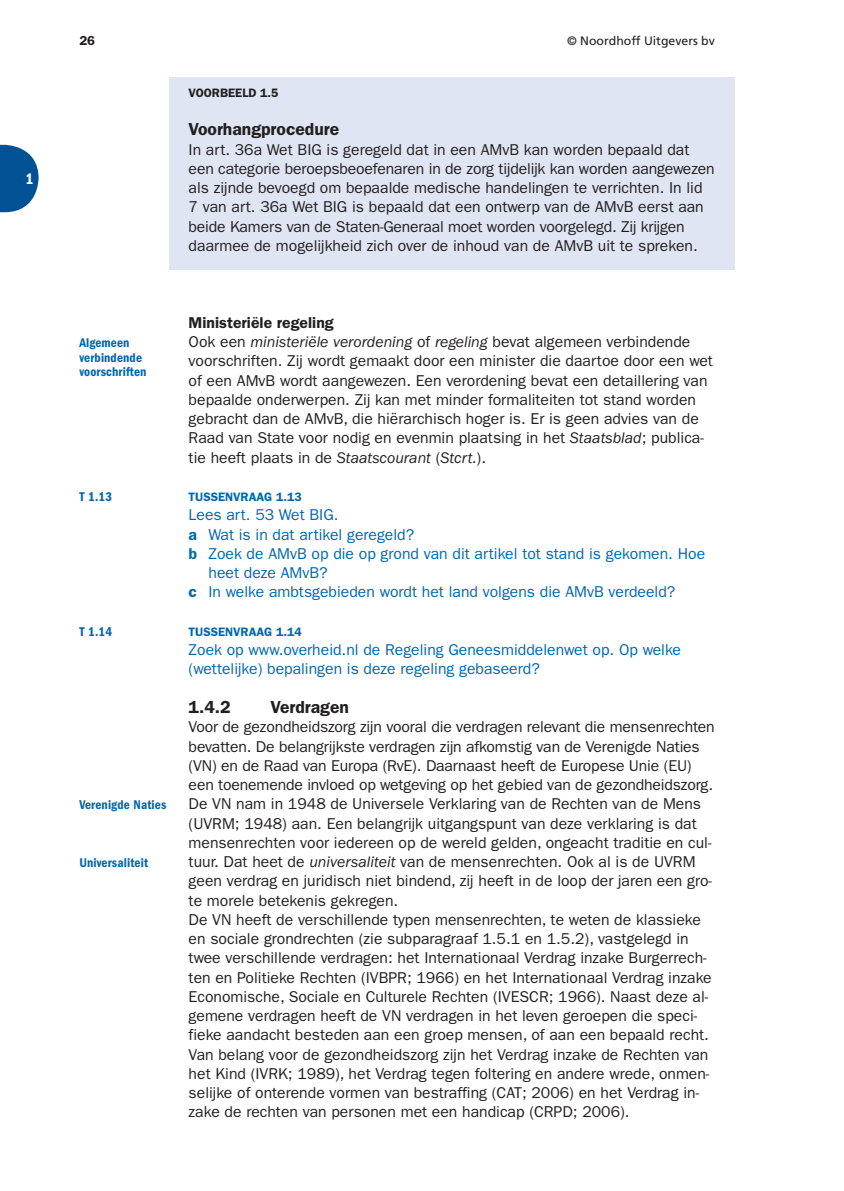
<style>
.page{position:relative;width:844px;height:1191px;background:#fff}
.page>*{position:absolute;margin:0;border:0;box-sizing:border-box;transform-origin:0 0}
.t1{font:600 17.5px "ITC Franklin Gothic Std";color:#231f20}
.t2{font:15.75px/19.2px "ITC Franklin Gothic Std";color:#231f20}
.t3{font:15.75px/19.2px "ITC Franklin Gothic Std";color:#0067b1}
.t4{font:15.75px "ITC Franklin Gothic Std Dm Cd";color:#fff}
.t5{font:13.12px/14.3px "ITC Franklin Gothic Std Dm Cd";letter-spacing:.01em;color:#0067b1}
.t6{font:600 13.12px "ITC Franklin Gothic Std";color:#231f20}
.t7{font:600 12.25px "ITC Franklin Gothic Std";color:#0067b1}
.t8{font:12.25px "Frutiger LT Std";color:#231f20}
.t9{font:600 12.25px "ITC Franklin Gothic Std";color:#231f20}
.s1{font-weight:600}
.s2{font-style:italic}
</style>
<div class="page">
<svg style="left:0;top:145px;width:39px;height:67px"></svg>
<div style="left:169px;top:77px;width:565px;height:193px;background:#dfe5f3"></div>
<p class="t4" style="left:26px;top:172px;width:10px">1</p>
<p class="t6" style="left:79px;top:35px;width:17px">26</p>
<p class="t8" style="left:567px;top:34px;width:149px">© Noordhoff Uitgevers bv</p>
<p class="t9" style="left:189px;top:88px;width:91px">VOORBEELD 1.5</p>
<p class="t1" style="left:189px;top:123px;width:152px">Voorhangprocedure</p>
<p class="t2" style="left:189px;top:141px;width:527px">In art. 36a Wet BIG is geregeld dat in een AMvB kan worden bepaald dat een categorie beroepsbeoefenaren in de zorg tijdelijk kan worden aangewezen als zijnde bevoegd om bepaalde medische handelingen te verrichten. In lid 7 van art. 36a Wet BIG is bepaald dat een ontwerp van de AMvB eerst aan beide Kamers van de Staten-Generaal moet worden voorgelegd. Zij krijgen daarmee de mogelijkheid zich over de inhoud van de AMvB uit te spreken.</p>
<p class="t5" style="left:79px;top:337px;width:69px">Algemeen verbindende voorschriften</p>
<p class="t5" style="left:79px;top:491px;width:34px">T 1.13</p>
<p class="t5" style="left:79px;top:625px;width:34px">T 1.14</p>
<p class="t5" style="left:79px;top:799px;width:88px">Verenigde Naties</p>
<p class="t5" style="left:79px;top:856px;width:70px">Universaliteit</p>
<p class="t2" style="left:189px;top:314px;width:525px"><span class="s1">Ministeriële regeling<br></span>Ook een <span class="s2">ministeriële verordening</span> of <span class="s2">regeling</span> bevat algemeen verbindende voorschriften. Zij wordt gemaakt door een minister die daartoe door een wet of een AMvB wordt aangewezen. Een verordening bevat een detaillering van bepaalde onderwerpen. Zij kan met minder formaliteiten tot stand worden gebracht dan de AMvB, die hiërarchisch hoger is. Er is geen advies van de Raad van State voor nodig en evenmin plaatsing in het <span class="s2">Staatsblad</span>; publica&shy;tie heeft plaats in de <span class="s2">Staatscourant</span> (<span class="s2">Stcrt.</span>).</p>
<p class="t7" style="left:189px;top:492px;width:115px">TUSSENVRAAG 1.13</p>
<p class="t3" style="left:189px;top:507px;width:151px">Lees art. 53 Wet BIG.</p>
<p class="t3" style="left:189px;top:526px;width:227px"><span class="s1">a</span> Wat is in dat artikel geregeld?</p>
<p class="t3" style="left:189px;top:545px;width:518px"><span class="s1">b</span> Zoek de AMvB op die op grond van dit artikel tot stand is gekomen. Hoe</p>
<p class="t3" style="left:208px;top:565px;width:121px">heet deze AMvB?</p>
<p class="t3" style="left:189px;top:584px;width:488px"><span class="s1">c</span> In welke ambtsgebieden wordt het land volgens die AMvB verdeeld?</p>
<p class="t7" style="left:189px;top:627px;width:115px">TUSSENVRAAG 1.14</p>
<p class="t3" style="left:189px;top:642px;width:494px">Zoek op www.overheid.nl de Regeling Geneesmiddelenwet op. Op welke (wettelijke) bepalingen is deze regeling gebaseerd?</p>
<p class="t1" style="left:189px;top:700px;width:43px">1.4.2</p>
<p class="t1" style="left:270px;top:700px;width:80px">Verdragen</p>
<p class="t2" style="left:189px;top:719px;width:527px">Voor de gezondheidszorg zijn vooral die verdragen relevant die mensenrechten bevatten. De belangrijkste verdragen zijn afkomstig van de Verenigde Naties (VN) en de Raad van Europa (RvE). Daarnaast heeft de Europese Unie (EU) een toenemende invloed op wetgeving op het gebied van de gezondheidszorg.<br>De VN nam in 1948 de Universele Verklaring van de Rechten van de Mens (UVRM; 1948) aan. Een belangrijk uitgangspunt van deze verklaring is dat mensenrechten voor iedereen op de wereld gelden, ongeacht traditie en cul&shy;tuur. Dat heet de <span class="s2">universaliteit</span> van de mensenrechten. Ook al is de UVRM geen verdrag en juridisch niet bindend, zij heeft in de loop der jaren een gro&shy;te morele betekenis gekregen.<br>De VN heeft de verschillende typen mensenrechten, te weten de klassieke en sociale grondrechten (zie subparagraaf 1.5.1 en 1.5.2), vastgelegd in twee verschillende verdragen: het Internationaal Verdrag inzake Burgerrech&shy;ten en Politieke Rechten (IVBPR; 1966) en het Internationaal Verdrag inzake Economische, Sociale en Culturele Rechten (IVESCR; 1966). Naast deze al&shy;gemene verdragen heeft de VN verdragen in het leven geroepen die speci&shy;fieke aandacht besteden aan een groep mensen, of aan een bepaald recht.<br>Van belang voor de gezondheidszorg zijn het Verdrag inzake de Rechten van het Kind (IVRK; 1989), het Verdrag tegen foltering en andere wrede, onmen&shy;selijke of onterende vormen van bestraffing (CAT; 2006) en het Verdrag in&shy;zake de rechten van personen met een handicap (CRPD; 2006).</p>
</div>
